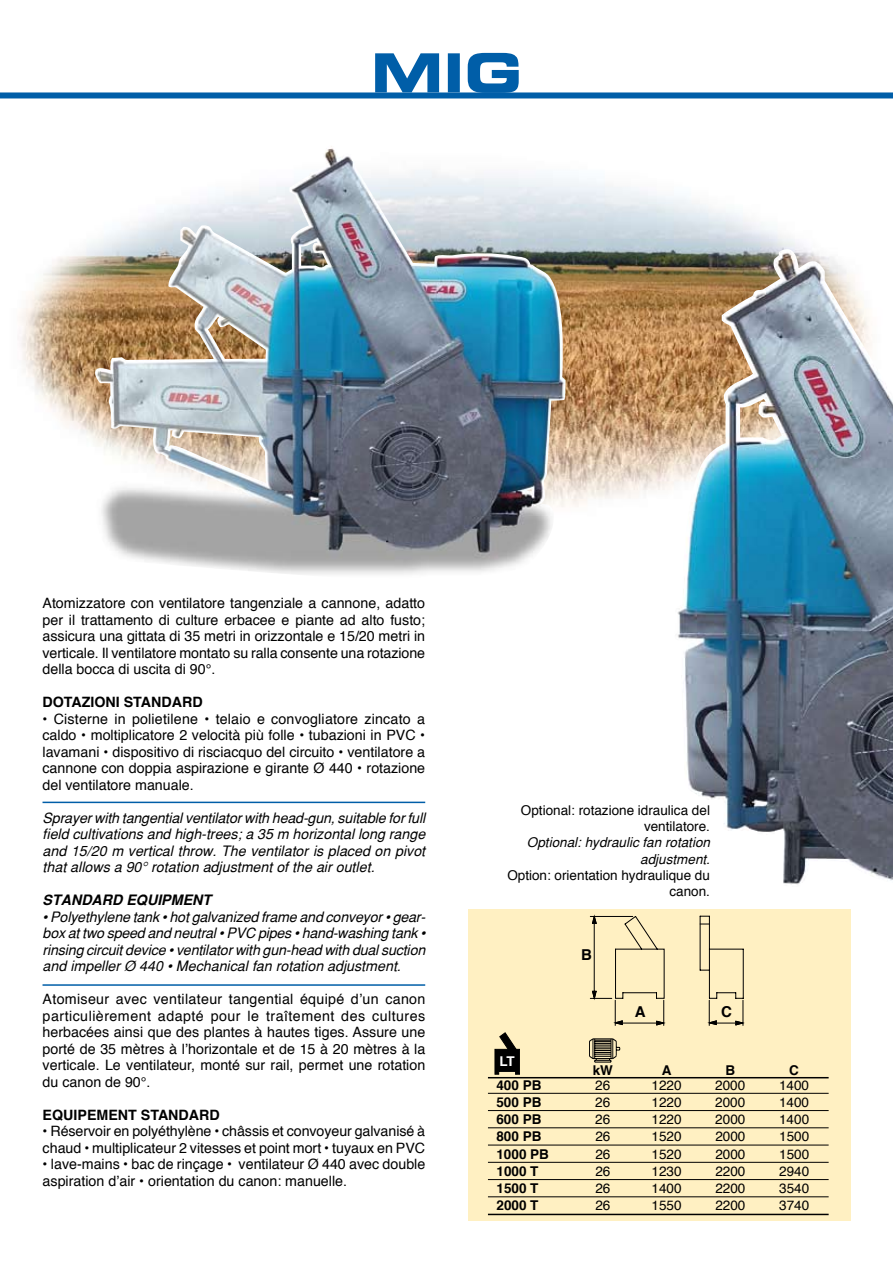
<style>
.page{position:relative;width:893px;height:1263px;background:#fff}
.page>*{position:absolute;margin:0;border:0;box-sizing:border-box;transform-origin:0 0}
.t1{font:54px "Eurostile Bold Extended Two";color:#005ea8}
.t2{font:700 15px "Helvetica";color:#000}
.t3{font:14.25px/16.5px "Helvetica";color:#000;text-align:justify}
.t4{font:italic 14.25px/16.5px "Helvetica";color:#000;text-align:justify}
.t5{font:700 14.25px "Helvetica";color:#000}
.t6{font:italic 700 14.25px "Helvetica";color:#000}
.t7{font:13.5px/16.2px "Helvetica";color:#000;text-align:right}
.t8{font:700 13.5px "Helvetica";color:#000}
.t9{font:italic 13.5px/16.2px "Helvetica";color:#000;text-align:right}
.t10{font:700 13.5px "Helvetica";color:#fff}
</style>
<div class="page">
<img style="left:19px;top:178px;width:788px;height:329px">
<img style="left:89px;top:146px;width:477px;height:429px">
<div style="left:0;top:92px;width:893px;height:6px;background:#005ea8"></div>
<div style="left:468px;top:909px;width:382px;height:311px;background:#fff0c2"></div>
<hr style="left:488px;top:1077px;width:341px;height:1px;background:#000">
<hr style="left:488px;top:1093px;width:341px;height:1px;background:#000">
<hr style="left:488px;top:1110px;width:341px;height:1px;background:#000">
<hr style="left:488px;top:1127px;width:341px;height:1px;background:#000">
<hr style="left:488px;top:1145px;width:341px;height:1px;background:#000">
<hr style="left:488px;top:1162px;width:341px;height:1px;background:#000">
<hr style="left:488px;top:1179px;width:341px;height:1px;background:#000">
<hr style="left:488px;top:1196px;width:341px;height:1px;background:#000">
<hr style="left:488px;top:1214px;width:341px;height:1px;background:#000">
<svg style="left:590px;top:915px;width:154px;height:111px"></svg>
<svg style="left:495px;top:1032px;width:25px;height:42px"></svg>
<hr style="left:43px;top:802px;width:382px;height:1px;background:#005ea8">
<hr style="left:43px;top:984px;width:382px;height:2px;background:#005ea8">
<img style="left:674px;top:249px;width:219px;height:636px">
<svg style="left:589px;top:1038px;width:31px;height:25px"></svg>
<h1 class="t1" style="left:371px;top:35px;width:152px">MIG</h1>
<p class="t3" style="left:43px;top:595px;width:384px">Atomizzatore con ventilatore tangenziale a cannone, adatto per il trattamento di culture erbacee e piante ad alto fusto; assicura una gittata di 35 metri in orizzontale e 15/20 metri in verticale. Il ventilatore montato su ralla consente una rotazione della bocca di uscita di 90°.</p>
<p class="t5" style="left:43px;top:689px;width:160px">DOTAZIONI STANDARD</p>
<p class="t3" style="left:43px;top:710px;width:384px">• Cisterne in polietilene • telaio e convogliatore zincato a caldo • moltiplicatore 2 velocità più folle • tubazioni in PVC • lavamani • dispositivo di risciacquo del circuito • ventilatore a cannone con doppia aspirazione e girante Ø 440 • rotazione del ventilatore manuale.</p>
<p class="t4" style="left:43px;top:809px;width:384px">Sprayer with tangential ventilator with head-gun, suitable for full field cultivations and high-trees; a 35 m horizontal long range and 15/20 m vertical throw. The ventilator is placed on pivot that allows a 90° rotation adjustment of the air outlet.</p>
<p class="t6" style="left:43px;top:892px;width:170px">STANDARD EQUIPMENT</p>
<p class="t4" style="left:43px;top:908px;width:384px">• Polyethylene tank • hot galvanized frame and conveyor • gear&shy;box at two speed and neutral • PVC pipes • hand-washing tank • rinsing circuit device • ventilator with gun-head with dual suction and impeller Ø 440 • Mechanical fan rotation adjustment.</p>
<p class="t3" style="left:43px;top:991px;width:384px">Atomiseur avec ventilateur tangential équipé d’un canon particulièrement adapté pour le traîtement des cultures herbacées ainsi que des plantes à hautes tiges. Assure une porté de 35 mètres à l’horizontale et de 15 à 20 mètres à la verticale. Le ventilateur, monté sur rail, permet une rotation du canon de 90°.</p>
<p class="t5" style="left:43px;top:1102px;width:177px">EQUIPEMENT STANDARD</p>
<p class="t3" style="left:43px;top:1123px;width:384px">• Réservoir en polyéthylène • châssis et convoyeur galvanisé à chaud • multiplicateur 2 vitesses et point mort • tuyaux en PVC</p>
<p class="t3" style="left:43px;top:1156px;width:384px">• lave-mains • bac de rinçage • ventilateur Ø 440 avec double aspiration d’air • orientation du canon: manuelle.</p>
<p class="t7" style="left:521px;top:802px;width:191px">Optional: rotazione idraulica del ventilatore.</p>
<p class="t9" style="left:527px;top:834px;width:185px">Optional: hydraulic fan rotation adjustment.</p>
<p class="t7" style="left:507px;top:866px;width:204px">Option: orientation hydraulique du canon.</p>
<p class="t10" style="left:499px;top:1049px;width:17px">LT</p>
<p class="t2" style="left:581px;top:941px;width:12px">B</p>
<p class="t2" style="left:635px;top:998px;width:12px">A</p>
<p class="t2" style="left:721px;top:998px;width:12px">C</p>
<p class="t8" style="left:593px;top:1058px;width:22px">KW</p>
<p class="t8" style="left:662px;top:1058px;width:11px">A</p>
<p class="t8" style="left:725px;top:1058px;width:11px">B</p>
<p class="t8" style="left:789px;top:1058px;width:11px">C</p>
<p class="t8" style="left:496px;top:1072px;width:47px">400 PB</p>
<p class="t7" style="left:595px;top:1076px;width:17px">26</p>
<p class="t7" style="left:651px;top:1076px;width:32px">1220</p>
<p class="t7" style="left:715px;top:1076px;width:32px">2000</p>
<p class="t7" style="left:779px;top:1076px;width:32px">1400</p>
<p class="t8" style="left:496px;top:1090px;width:47px">500 PB</p>
<p class="t7" style="left:595px;top:1093px;width:17px">26</p>
<p class="t7" style="left:651px;top:1093px;width:32px">1220</p>
<p class="t7" style="left:715px;top:1093px;width:32px">2000</p>
<p class="t7" style="left:779px;top:1093px;width:32px">1400</p>
<p class="t8" style="left:496px;top:1107px;width:47px">600 PB</p>
<p class="t7" style="left:595px;top:1111px;width:17px">26</p>
<p class="t7" style="left:652px;top:1111px;width:32px">1220</p>
<p class="t7" style="left:715px;top:1111px;width:32px">2000</p>
<p class="t7" style="left:779px;top:1111px;width:32px">1400</p>
<p class="t8" style="left:496px;top:1124px;width:47px">800 PB</p>
<p class="t7" style="left:595px;top:1128px;width:17px">26</p>
<p class="t7" style="left:652px;top:1128px;width:32px">1520</p>
<p class="t7" style="left:715px;top:1128px;width:32px">2000</p>
<p class="t7" style="left:779px;top:1128px;width:32px">1500</p>
<p class="t8" style="left:496px;top:1141px;width:54px">1000 PB</p>
<p class="t7" style="left:595px;top:1145px;width:17px">26</p>
<p class="t7" style="left:652px;top:1145px;width:32px">1520</p>
<p class="t7" style="left:715px;top:1145px;width:32px">2000</p>
<p class="t7" style="left:779px;top:1145px;width:32px">1500</p>
<p class="t8" style="left:496px;top:1159px;width:44px">1000 T</p>
<p class="t7" style="left:595px;top:1162px;width:17px">26</p>
<p class="t7" style="left:652px;top:1162px;width:32px">1230</p>
<p class="t7" style="left:715px;top:1162px;width:32px">2200</p>
<p class="t7" style="left:779px;top:1162px;width:32px">2940</p>
<p class="t8" style="left:496px;top:1176px;width:44px">1500 T</p>
<p class="t7" style="left:595px;top:1180px;width:17px">26</p>
<p class="t7" style="left:652px;top:1180px;width:32px">1400</p>
<p class="t7" style="left:715px;top:1180px;width:32px">2200</p>
<p class="t7" style="left:779px;top:1180px;width:32px">3540</p>
<p class="t8" style="left:496px;top:1193px;width:44px">2000 T</p>
<p class="t7" style="left:595px;top:1197px;width:17px">26</p>
<p class="t7" style="left:652px;top:1197px;width:32px">1550</p>
<p class="t7" style="left:715px;top:1197px;width:32px">2200</p>
<p class="t7" style="left:779px;top:1197px;width:32px">3740</p>
</div>
